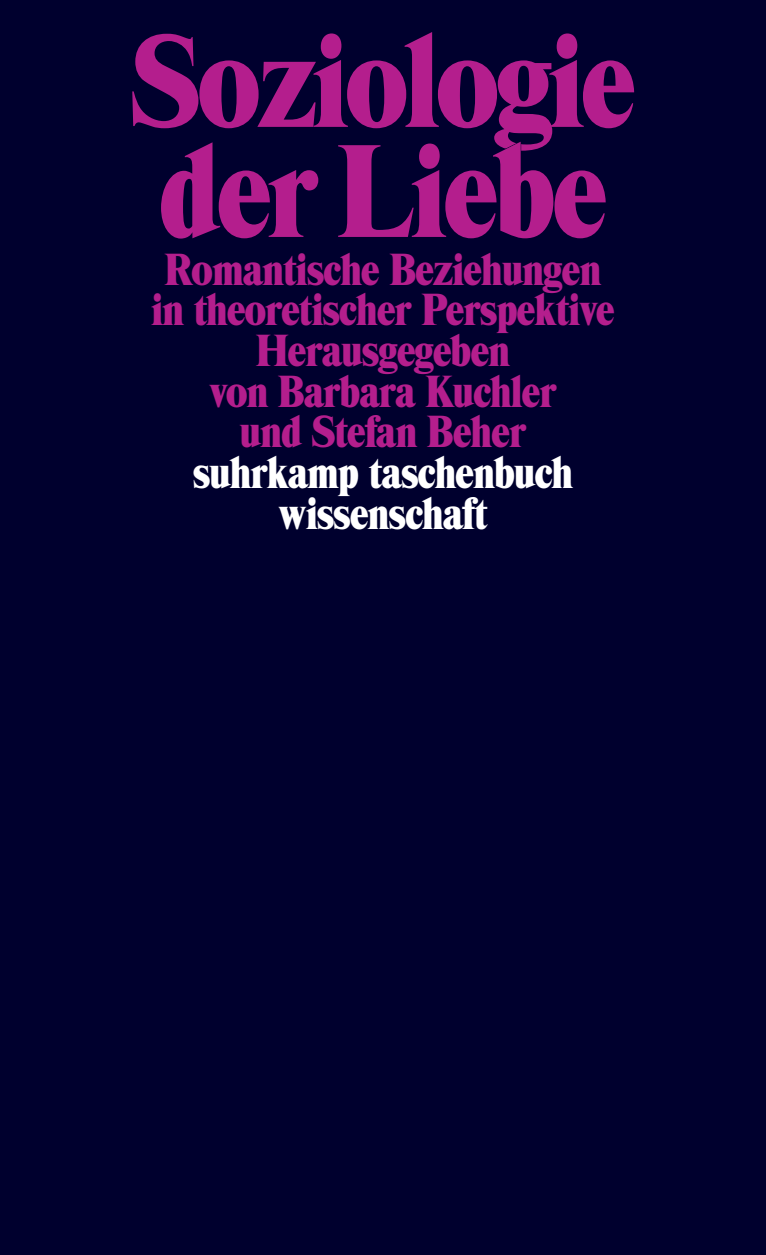
<style>
.page{position:relative;width:766px;height:1255px;background:#fff}
.page>*{position:absolute;margin:0;border:0;box-sizing:border-box;transform-origin:0 0}
.t1{font:137.5px/110px "Times Modern EF";letter-spacing:-.03em;color:#b41e8d}
.t2{font:47px/40.8px "Times Modern EF";letter-spacing:-.025em;color:#b41e8d;text-align:center}
.t3{font:47px/40.8px "Times Modern EF";letter-spacing:-.025em;color:#fff;text-align:center}
.s1{font-size:138px}
</style>
<div class="page">
<div style="left:0;top:0;width:765px;height:1254px;background:#00002e"></div>
<h1 class="t1" style="left:130px;top:24px;width:507px">Soziologie der Lie<span class="s1">b</span>e</h1>
<p class="t2" style="left:151px;top:248px;width:465px">Romantische Beziehungen in theoretischer Perspektive<br>Herausgegeben<br>von Barbara Kuchler<br>und Stefan Beher</p>
<p class="t3" style="left:193px;top:451px;width:382px">suhrkamp taschenbuch wissenschaft</p>
</div>
